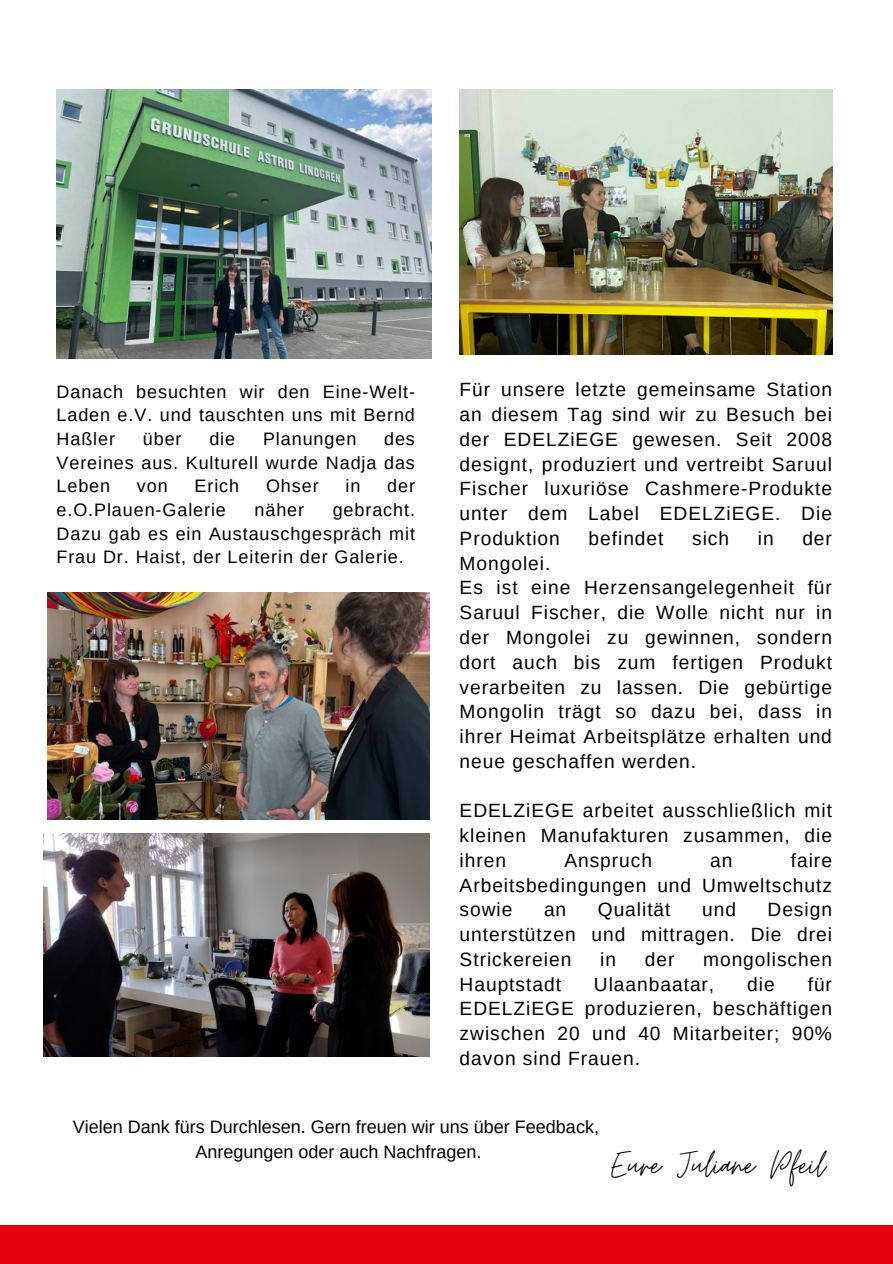
<style>
.page{position:relative;width:893px;height:1264px;background:#fff}
.page>*{position:absolute;margin:0;border:0;box-sizing:border-box;transform-origin:0 0}
.t1{font:42px "Moon Time";color:#000}
.t2{font:19.2px/24.8px "Arimo";letter-spacing:.05em;color:#000;text-align:justify}
.t3{font:18px/23.7px "Arimo";letter-spacing:.05em;color:#000;text-align:justify}
.t4{font:18px "Arimo";color:#000}
.t5{font:18px "Arimo";color:#ffd201}
</style>
<div class="page">
<div style="left:0;top:1225px;width:892px;height:38px;background:#e3020c"></div>
<img style="left:48px;top:592px;width:381px;height:227px">
<img style="left:43px;top:834px;width:386px;height:222px">
<img style="left:56px;top:89px;width:375px;height:269px">
<img style="left:459px;top:89px;width:373px;height:266px">
<p class="t3" style="left:56px;top:379px;width:360px">Danach besuchten wir den Eine-Welt-Laden e.V. und tauschten uns mit Bernd Haßler</p>
<p class="t3" style="left:56px;top:427px;width:360px;text-indent:327px">des Vereines aus. Kulturell wurde Nadja das Leben</p>
<p class="t3" style="left:143px;top:427px;width:40px">über</p>
<p class="t3" style="left:209px;top:427px;width:27px">die</p>
<p class="t3" style="left:263px;top:427px;width:95px">Planungen</p>
<p class="t3" style="left:137px;top:474px;width:32px">von</p>
<p class="t3" style="left:194px;top:474px;width:46px">Erich</p>
<p class="t3" style="left:266px;top:474px;width:54px">Ohser</p>
<p class="t3" style="left:345px;top:474px;width:16px">in</p>
<p class="t3" style="left:387px;top:474px;width:29px">der</p>
<p class="t3" style="left:56px;top:498px;width:171px">e.O.Plauen-Galerie</p>
<p class="t3" style="left:254px;top:498px;width:51px">näher</p>
<p class="t3" style="left:56px;top:498px;width:360px;text-indent:276px">gebracht.<br>Dazu gab es ein Austauschgespräch mit Frau Dr. Haist, der Leiterin der Galerie.</p>
<p class="t2" style="left:459px;top:377px;width:374px">Für unsere letzte gemeinsame Station an diesem Tag sind wir zu Besuch bei der EDELZiEGE gewesen. Seit 2008 designt, produziert und vertreibt Saruul Fischer luxuriöse Cashmere-Produkte unter dem Label EDELZiEGE. Die Produktion</p>
<p class="t5" style="left:471px;top:445px;width:6px">.</p>
<p class="t2" style="left:588px;top:526px;width:76px">befindet</p>
<p class="t2" style="left:692px;top:526px;width:38px">sich</p>
<p class="t2" style="left:757px;top:526px;width:17px">in</p>
<p class="t2" style="left:802px;top:526px;width:31px">der</p>
<p class="t2" style="left:459px;top:550px;width:92px">Mongolei.</p>
<p class="t2" style="left:459px;top:575px;width:374px">Es ist eine Herzensangelegenheit für Saruul Fischer, die Wolle nicht nur in der Mongolei zu gewinnen, sondern dort auch bis zum fertigen Produkt verarbeiten zu lassen. Die gebürtige Mongolin trägt so dazu bei, dass in ihrer Heimat Arbeitsplätze erhalten und neue geschaffen werden.</p>
<p class="t2" style="left:459px;top:798px;width:374px">EDELZiEGE arbeitet ausschließlich mit kleinen Manufakturen zusammen, die ihren</p>
<p class="t2" style="left:459px;top:847px;width:374px;text-indent:331px">faire Arbeitsbedingungen und Umweltschutz sowie</p>
<p class="t2" style="left:564px;top:847px;width:89px">Anspruch</p>
<p class="t2" style="left:710px;top:847px;width:24px">an</p>
<p class="t2" style="left:459px;top:897px;width:374px;text-indent:308px">Design unterstützen und mittragen. Die drei Strickereien</p>
<p class="t2" style="left:544px;top:897px;width:24px">an</p>
<p class="t2" style="left:597px;top:897px;width:74px">Qualität</p>
<p class="t2" style="left:702px;top:897px;width:35px">und</p>
<p class="t2" style="left:600px;top:946px;width:17px">in</p>
<p class="t2" style="left:644px;top:946px;width:31px">der</p>
<p class="t2" style="left:703px;top:946px;width:130px">mongolischen</p>
<p class="t2" style="left:459px;top:971px;width:103px">Hauptstadt</p>
<p class="t2" style="left:594px;top:971px;width:122px">Ulaanbaatar,</p>
<p class="t2" style="left:747px;top:971px;width:29px">die</p>
<p class="t2" style="left:459px;top:971px;width:374px;text-indent:348px">für EDELZiEGE produzieren, beschäftigen zwischen 20 und 40 Mitarbeiter; 90% davon sind Frauen.</p>
<p class="t4" style="left:73px;top:1116px;width:527px">Vielen Dank fürs Durchlesen. Gern freuen wir uns über Feedback,</p>
<p class="t4" style="left:195px;top:1141px;width:288px">Anregungen oder auch Nachfragen.</p>
<p class="t1" style="left:611px;top:1139px;width:215px">Eure Juliane Pfeil</p>
</div>
